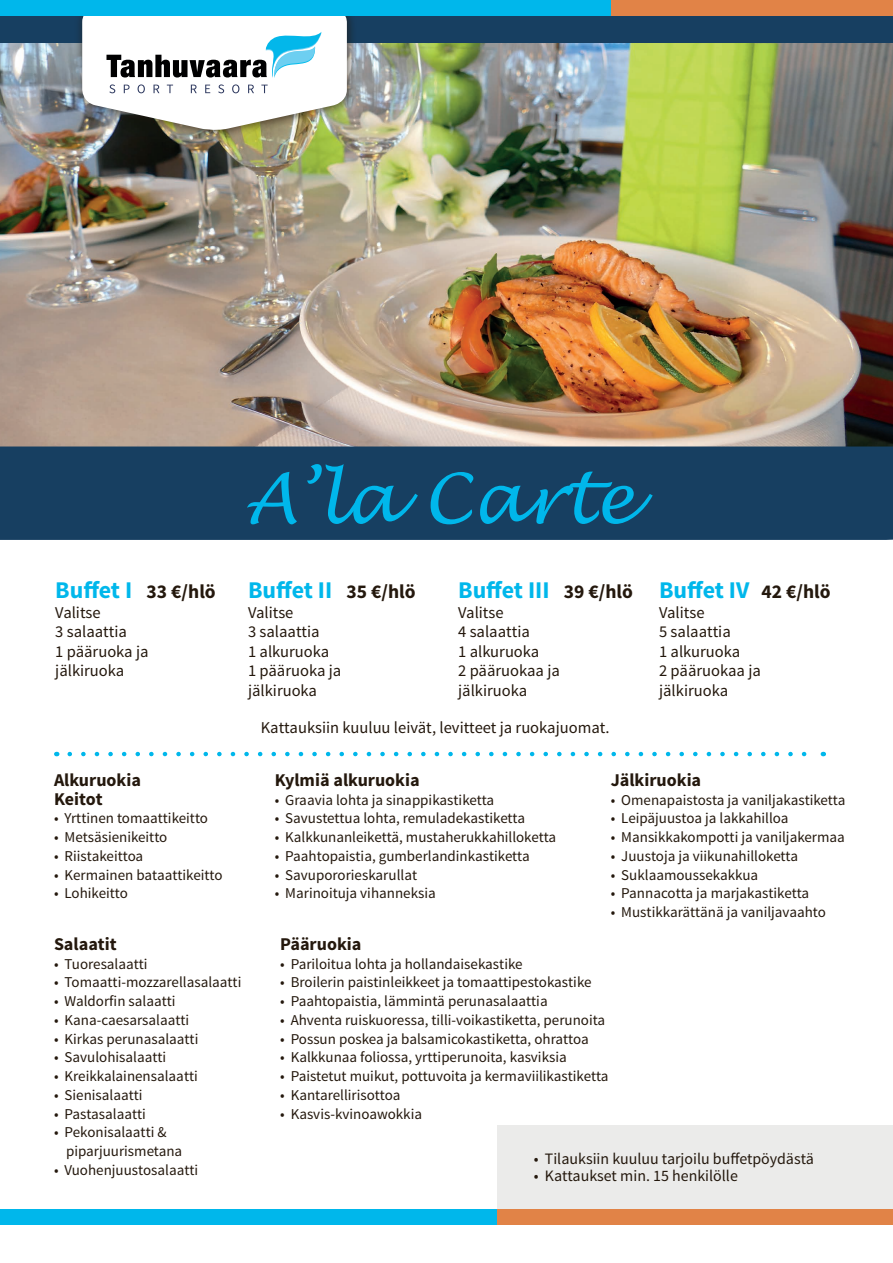
<style>
.page{position:relative;width:893px;height:1263px;background:#fff}
.page>*{position:absolute;margin:0;border:0;box-sizing:border-box;transform-origin:0 0}
.t1{font:italic 69px "Lucida Handwriting";color:#00b7eb}
.t2{font:700 24px "Source Sans Pro";color:#00b7eb}
.t3{font:700 18px/18.8px "Source Sans Pro";color:#24180d}
.t4{font:16.5px/19.5px "Source Sans Pro";color:#24180d}
.t5{font:15.9px "Source Sans Pro";color:#24180d}
.t6{font:15px/18.8px "Source Sans Pro";color:#24180d}
.s1{font-size:19.5px;color:#24180d}
</style>
<div class="page">
<div style="left:497px;top:1125px;width:396px;height:84px;background:#ebebea"></div>
<img style="left:0;top:43px;width:893px;height:403px">
<svg style="left:70px;top:752px;width:737px;height:4px"></svg>
<div style="left:611px;top:0;width:282px;height:16px;background:#e18347"></div>
<div style="left:0;top:16px;width:893px;height:27px;background:#173f61"></div>
<div style="left:73px;top:0;width:283px;height:139px;background:#24180d;opacity:.5"></div>
<svg style="left:82px;top:16px;width:265px;height:115px"></svg>
<div style="left:0;top:0;width:611px;height:16px;background:#00b7eb"></div>
<div style="left:0;top:446px;width:893px;height:94px;background:#173f61"></div>
<div style="left:0;top:1209px;width:503px;height:16px;background:#00b7eb"></div>
<div style="left:497px;top:1209px;width:396px;height:16px;background:#e18347"></div>
<h2 class="t2" style="left:55px;top:575px;width:162px">Buffet I <span class="s1">33 €/hlö</span></h2>
<p class="t4" style="left:55px;top:603px;width:95px">Valitse<br>3 salaattia<br>1 pääruoka ja jälkiruoka</p>
<h1 class="t1" style="left:245px;top:457px;width:391px">A’la Carte</h1>
<h2 class="t2" style="left:248px;top:575px;width:169px">Buffet II <span class="s1">35 €/hlö</span></h2>
<p class="t4" style="left:248px;top:603px;width:95px">Valitse<br>3 salaattia<br>1 alkuruoka<br>1 pääruoka ja jälkiruoka</p>
<h2 class="t2" style="left:458px;top:575px;width:176px">Buffet III <span class="s1">39 €/hlö</span></h2>
<p class="t4" style="left:458px;top:603px;width:103px">Valitse<br>4 salaattia<br>1 alkuruoka<br>2 pääruokaa ja jälkiruoka</p>
<p class="t4" style="left:261px;top:718px;width:350px">Kattauksiin kuuluu leivät, levitteet ja ruokajuomat.</p>
<h2 class="t2" style="left:659px;top:575px;width:173px">Buffet IV <span class="s1">42 €/hlö</span></h2>
<p class="t4" style="left:659px;top:603px;width:103px">Valitse<br>5 salaattia<br>1 alkuruoka<br>2 pääruokaa ja jälkiruoka</p>
<p class="t3" style="left:54px;top:771px;width:89px">Alkuruokia<br>Keitot</p>
<p class="t6" style="left:54px;top:809px;width:156px">• Yrttinen tomaattikeitto</p>
<p class="t6" style="left:54px;top:828px;width:115px">• Metsäsienikeitto</p>
<p class="t6" style="left:54px;top:847px;width:91px">• Riistakeittoa</p>
<p class="t6" style="left:54px;top:865px;width:170px">• Kermainen bataattikeitto</p>
<p class="t6" style="left:54px;top:884px;width:76px">• Lohikeitto</p>
<p class="t3" style="left:54px;top:935px;width:64px">Salaatit</p>
<p class="t6" style="left:54px;top:954px;width:95px">• Tuoresalaatti</p>
<p class="t6" style="left:54px;top:973px;width:189px">• Tomaatti-mozzarellasalaatti</p>
<p class="t6" style="left:54px;top:992px;width:123px">• Waldorfin salaatti</p>
<p class="t6" style="left:54px;top:1011px;width:137px">• Kana-caesarsalaatti</p>
<p class="t6" style="left:54px;top:1029px;width:146px">• Kirkas perunasalaatti</p>
<p class="t6" style="left:54px;top:1048px;width:114px">• Savulohisalaatti</p>
<p class="t6" style="left:54px;top:1067px;width:145px">• Kreikkalainensalaatti</p>
<p class="t6" style="left:54px;top:1086px;width:90px">• Sienisalaatti</p>
<p class="t6" style="left:54px;top:1104px;width:93px">• Pastasalaatti</p>
<p class="t6" style="left:66px;top:1123px;width:118px;text-indent:-12px">• Pekonisalaatti &amp; piparjuurismetana</p>
<p class="t6" style="left:54px;top:1161px;width:146px">• Vuohenjuustosalaatti</p>
<p class="t3" style="left:275px;top:771px;width:147px">Kylmiä alkuruokia</p>
<p class="t6" style="left:275px;top:790px;width:221px">• Graavia lohta ja sinappikastiketta</p>
<p class="t6" style="left:275px;top:809px;width:252px">• Savustettua lohta, remuladekastiketta</p>
<p class="t6" style="left:275px;top:828px;width:283px">• Kalkkunanleikettä, mustaherukkahilloketta</p>
<p class="t6" style="left:275px;top:847px;width:257px">• Paahtopaistia, gumberlandinkastiketta</p>
<p class="t6" style="left:275px;top:865px;width:144px">• Savupororieskarullat</p>
<p class="t6" style="left:275px;top:884px;width:163px">• Marinoituja vihanneksia</p>
<p class="t3" style="left:280px;top:935px;width:83px">Pääruokia</p>
<p class="t6" style="left:280px;top:954px;width:244px">• Pariloitua lohta ja hollandaisekastike</p>
<p class="t6" style="left:280px;top:973px;width:313px">• Broilerin paistinleikkeet ja tomaattipestokastike</p>
<p class="t6" style="left:280px;top:992px;width:269px">• Paahtopaistia, lämmintä perunasalaattia</p>
<p class="t6" style="left:280px;top:1011px;width:327px">• Ahventa ruiskuoressa, tilli-voikastiketta, perunoita</p>
<p class="t6" style="left:280px;top:1029px;width:310px">• Possun poskea ja balsamicokastiketta, ohrattoa</p>
<p class="t6" style="left:280px;top:1048px;width:288px">• Kalkkunaa foliossa, yrttiperunoita, kasviksia</p>
<p class="t6" style="left:280px;top:1067px;width:330px">• Paistetut muikut, pottuvoita ja kermaviilikastiketta</p>
<p class="t6" style="left:280px;top:1086px;width:122px">• Kantarellirisottoa</p>
<p class="t6" style="left:280px;top:1104px;width:143px">• Kasvis-kvinoawokkia</p>
<p class="t3" style="left:611px;top:771px;width:92px">Jälkiruokia</p>
<p class="t6" style="left:611px;top:790px;width:236px">• Omenapaistosta ja vaniljakastiketta</p>
<p class="t6" style="left:611px;top:809px;width:179px">• Leipäjuustoa ja lakkahilloa</p>
<p class="t6" style="left:611px;top:828px;width:236px">• Mansikkakompotti ja vaniljakermaa</p>
<p class="t6" style="left:611px;top:847px;width:189px">• Juustoja ja viikunahilloketta</p>
<p class="t6" style="left:611px;top:865px;width:149px">• Suklaamoussekakkua</p>
<p class="t6" style="left:611px;top:884px;width:200px">• Pannacotta ja marjakastiketta</p>
<p class="t6" style="left:611px;top:903px;width:217px">• Mustikkarättänä ja vaniljavaahto</p>
<p class="t5" style="left:534px;top:1149px;width:282px">• Tilauksiin kuuluu tarjoilu buffetpöydästä</p>
<p class="t5" style="left:534px;top:1165px;width:206px">• Kattaukset min. 15 henkilölle</p>
</div>
